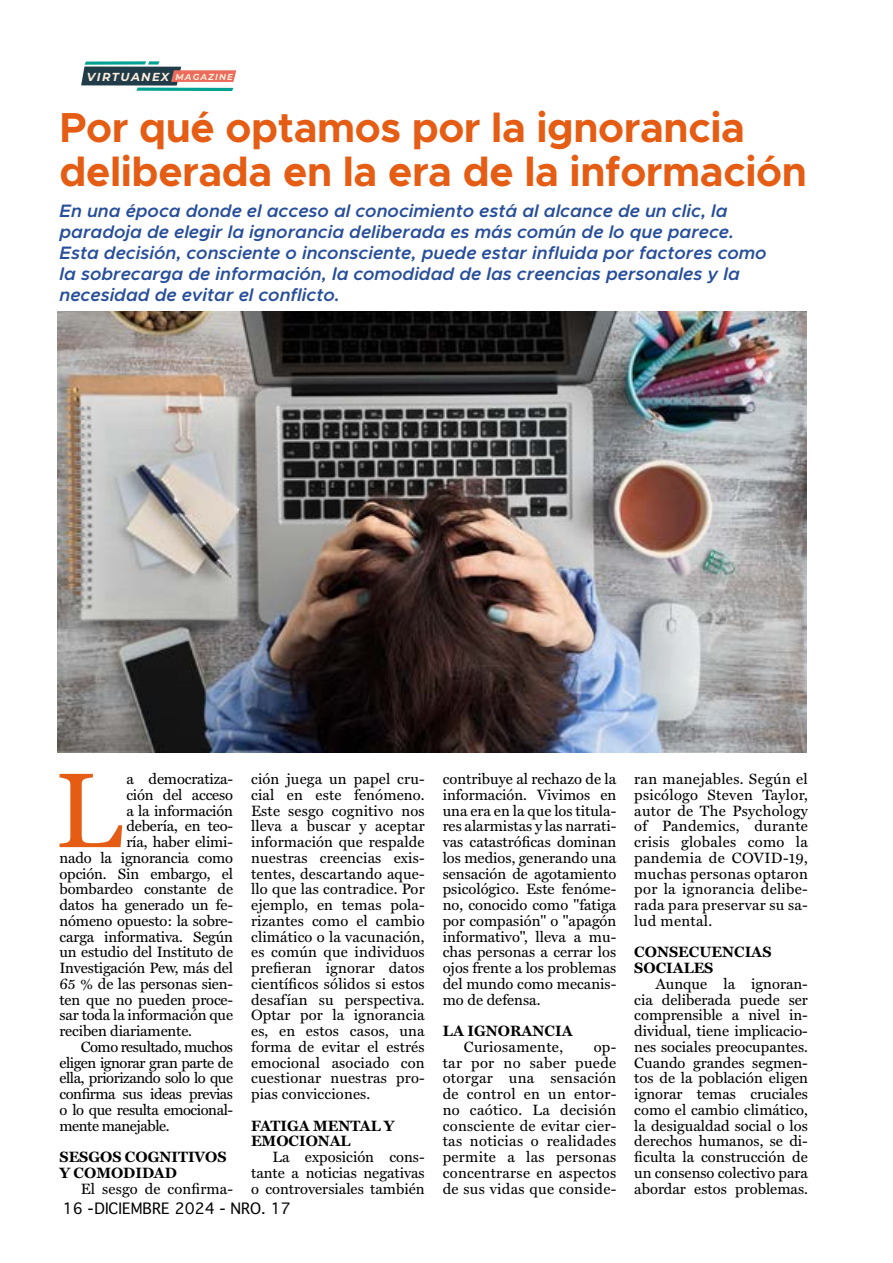
<style>
.page{position:relative;width:893px;height:1263px;background:#fff}
.page>*{position:absolute;margin:0;border:0;box-sizing:border-box;transform-origin:0 0}
.t1{font:107.25px "Miller Text";color:#e55d14}
.t2{font:700 42.15px/44.5px "Metropolis";letter-spacing:-.01em;color:#e55d14}
.t3{font:italic 600 18px/21px "Metropolis";color:#274e9b}
.t4{font:15px/15.8px "Miller Text";letter-spacing:-.01em;color:#000;text-align:justify}
.t5{font:15px "Miller Text";letter-spacing:-.03em;color:#000}
.t6{font:700 15px/15.8px "Miller Text";color:#000}
.t7{font:15px "Geneva";color:#000}
.t8{font:15px "Miller Text";letter-spacing:.01em;color:#000}
.t9{font:15px "Miller Text";letter-spacing:.02em;color:#000}
.t10{font:italic 700 11.55px "Montserrat";letter-spacing:.12em;color:#fdeddc}
.s1{font-size:8.7px}
</style>
<div class="page">
<svg style="left:81px;top:61px;width:155px;height:30px"></svg>
<img style="left:58px;top:312px;width:748px;height:441px">
<p class="t10" style="left:87px;top:68px;width:148px">VIRTUANEX <span class="s1">MAGAZINE</span></p>
<h2 class="t2" style="left:60px;top:105px;width:749px">Por qué optamos por la ignorancia deliberada en la era de la información</h2>
<p class="t3" style="left:60px;top:200px;width:709px">En una época donde el acceso al conocimiento está al alcance de un clic, la paradoja de elegir la ignorancia deliberada es más común de lo que parece.<br>Esta decisión, consciente o inconsciente, puede estar influida por factores como la sobrecarga de información, la comodidad de las creencias personales y la necesidad de evitar el conflicto.</p>
<h1 class="t1" style="left:54px;top:726px;width:69px">L</h1>
<p class="t4" style="left:126px;top:770px;width:108px">a democratiza-</p>
<p class="t4" style="left:126px;top:786px;width:108px">ción del acceso</p>
<p class="t4" style="left:126px;top:801px;width:108px">a la información</p>
<p class="t4" style="left:126px;top:817px;width:108px">debería, en teo-</p>
<p class="t4" style="left:126px;top:833px;width:108px">ría, haber elimi-</p>
<p class="t4" style="left:60px;top:849px;width:175px">nado la ignorancia como</p>
<p class="t4" style="left:60px;top:864px;width:175px">opción. Sin embargo, el</p>
<p class="t4" style="left:60px;top:880px;width:175px">bombardeo constante de</p>
<p class="t4" style="left:60px;top:896px;width:175px">datos ha generado un fe-</p>
<p class="t4" style="left:60px;top:912px;width:175px">nómeno opuesto: la sobre-</p>
<p class="t4" style="left:60px;top:927px;width:175px">carga informativa. Según</p>
<p class="t4" style="left:60px;top:943px;width:175px">un estudio del Instituto de</p>
<p class="t4" style="left:60px;top:959px;width:175px">Investigación Pew, más del</p>
<p class="t4" style="left:60px;top:975px;width:175px">65 % de las personas sien-</p>
<p class="t4" style="left:60px;top:990px;width:175px">ten que no pueden proce-</p>
<p class="t4" style="left:60px;top:1006px;width:175px">sar toda la información que</p>
<p class="t4" style="left:60px;top:1022px;width:134px">reciben diariamente.</p>
<p class="t5" style="left:81px;top:1035px;width:154px">Como resultado, muchos</p>
<p class="t5" style="left:60px;top:1051px;width:175px">eligen ignorar gran parte de</p>
<p class="t5" style="left:60px;top:1066px;width:175px">ella, priorizando solo lo que</p>
<p class="t5" style="left:60px;top:1082px;width:175px">confirma sus ideas previas</p>
<p class="t5" style="left:60px;top:1098px;width:175px">o lo que resulta emocional-</p>
<p class="t5" style="left:60px;top:1114px;width:112px">mente manejable.</p>
<p class="t6" style="left:60px;top:1148px;width:169px">SESGOS COGNITIVOS<br>Y COMODIDAD</p>
<p class="t8" style="left:81px;top:1177px;width:154px">El sesgo de confirma-</p>
<p class="t4" style="left:251px;top:770px;width:175px">ción juega un papel cru&shy;cial en este fenómeno.<br>Este sesgo cognitivo nos lleva a buscar y aceptar información que respalde nuestras creencias exis&shy;tentes, descartando aque&shy;llo que las contradice. Por ejemplo, en temas pola&shy;rizantes como el cambio climático o la vacunación, es común que individuos prefieran ignorar datos científicos sólidos si estos desafían su perspectiva.<br>Optar por la ignorancia es, en estos casos, una forma de evitar el estrés emocional asociado con cuestionar nuestras pro&shy;pias convicciones.</p>
<p class="t6" style="left:251px;top:1117px;width:145px">FATIGA MENTAL Y<br>EMOCIONAL</p>
<p class="t4" style="left:251px;top:1148px;width:175px;text-indent:21px">La exposición cons&shy;tante a noticias negativas o controversiales también</p>
<p class="t7" style="left:63px;top:1200px;width:230px">16 - DICIEMBRE 2024 - NRO. 17</p>
<p class="t4" style="left:443px;top:770px;width:175px">contribuye al rechazo de la información. Vivimos en una era en la que los titula&shy;res alarmistas y las narrati&shy;vas catastróficas dominan los medios, generando una sensación de agotamiento psicológico. Este fenóme&shy;no, conocido como "fatiga por compasión" o "apagón informativo", lleva a mu&shy;chas personas a cerrar los ojos frente a los problemas del mundo como mecanis&shy;mo de defensa.</p>
<p class="t6" style="left:443px;top:1022px;width:131px">LA IGNORANCIA</p>
<p class="t9" style="left:464px;top:1035px;width:101px">Curiosamente,</p>
<p class="t4" style="left:443px;top:1038px;width:175px;text-indent:151px">op&shy;tar por no saber puede otorgar una sensación de control en un entor&shy;no caótico. La decisión consciente de evitar cier&shy;tas noticias o realidades permite a las personas concentrarse en aspectos de sus vidas que conside-</p>
<p class="t4" style="left:634px;top:770px;width:175px">ran manejables. Según el psicólogo Steven Taylor, autor de The Psychology of Pandemics, durante crisis globales como la pandemia de COVID-19, muchas personas optaron por la ignorancia delibe&shy;rada para preservar su sa&shy;lud mental.</p>
<p class="t6" style="left:634px;top:944px;width:139px">CONSECUENCIAS<br>SOCIALES</p>
<p class="t4" style="left:634px;top:975px;width:175px;text-indent:21px">Aunque la ignoran&shy;cia deliberada puede ser comprensible a nivel in&shy;dividual, tiene implicacio&shy;nes sociales preocupantes.<br>Cuando grandes segmen&shy;tos de la población eligen ignorar temas cruciales como el cambio climático, la desigualdad social o los derechos humanos, se di&shy;ficulta la construcción de un consenso colectivo para abordar estos problemas.</p>
</div>
